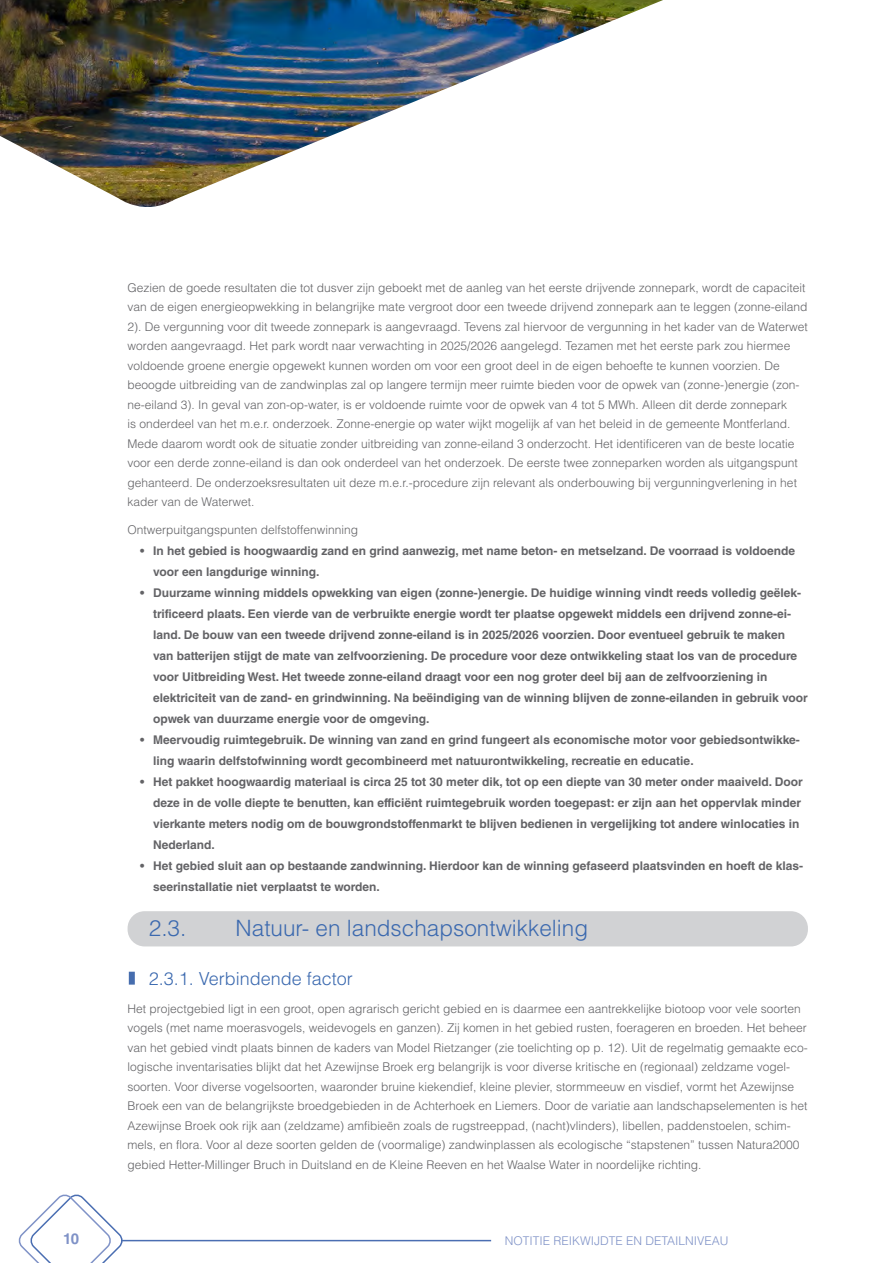
<style>
.page{position:relative;width:893px;height:1263px;background:#fff}
.page>*{position:absolute;margin:0;border:0;box-sizing:border-box;transform-origin:0 0}
.t1{font:300 22.5px "Helvetica LT Std";color:#3b69af}
.t2{font:300 18px "Helvetica LT Std";color:#3b69af}
.t3{font:700 15px "Helvetica LT Std";color:#7f92c7}
.t4{font:300 12px/19.5px "Helvetica LT Std";color:#636366}
.t5{font:700 12px/21px "Helvetica LT Std";color:#636366}
.t6{font:300 12px "Helvetica LT Std";color:#7f92c7}
</style>
<div class="page">
<div style="left:128px;top:911px;width:680px;height:35px;background:#d1d2d4;border-radius:17px"></div>
<div style="left:129px;top:972px;width:6px;height:13px;background:#466dae"></div>
<img style="left:0;top:0;width:663px;height:207px">
<svg style="left:18px;top:1194px;width:105px;height:69px"></svg>
<hr style="left:122px;top:1240px;width:369px;height:1px;background:#4a6eb2">
<p class="t4" style="left:128px;top:278px;width:682px">Gezien de goede resultaten die tot dusver zijn geboekt met de aanleg van het eerste drijvende zonnepark, wordt de capaciteit van de eigen energieopwekking in belangrijke mate vergroot door een tweede drijvend zonnepark aan te leggen (zonne-eiland 2). De vergunning voor dit tweede zonnepark is aangevraagd. Tevens zal hiervoor de vergunning in het kader van de Waterwet worden aangevraagd. Het park wordt naar verwachting in 2025/2026 aangelegd. Tezamen met het eerste park zou hiermee voldoende groene energie opgewekt kunnen worden om voor een groot deel in de eigen behoefte te kunnen voorzien. De beoogde uitbreiding van de zandwinplas zal op langere termijn meer ruimte bieden voor de opwek van (zonne-)energie (zon&shy;ne-eiland 3). In geval van zon-op-water, is er voldoende ruimte voor de opwek van 4 tot 5 MWh. Alleen dit derde zonnepark<br>is onderdeel van het m.e.r. onderzoek. Zonne-energie op water wijkt mogelijk af van het beleid in de gemeente Montferland.<br>Mede daarom wordt ook de situatie zonder uitbreiding van zonne-eiland 3 onderzocht. Het identificeren van de beste locatie voor een derde zonne-eiland is dan ook onderdeel van het onderzoek. De eerste twee zonneparken worden als uitgangspunt gehanteerd. De onderzoeksresultaten uit deze m.e.r.-procedure zijn relevant als onderbouwing bij vergunningverlening in het kader van de Waterwet.</p>
<p class="t4" style="left:128px;top:520px;width:232px">Ontwerpuitgangspunten delfstoffenwinning</p>
<p class="t5" style="left:153px;top:540px;width:644px;text-indent:-13px">• In het gebied is hoogwaardig zand en grind aanwezig, met name beton- en metselzand. De voorraad is voldoende voor een langdurige winning.</p>
<p class="t5" style="left:153px;top:582px;width:656px;text-indent:-13px">• Duurzame winning middels opwekking van eigen (zonne-)energie. De huidige winning vindt reeds volledig geëlek&shy;trificeerd plaats. Een vierde van de verbruikte energie wordt ter plaatse opgewekt middels een drijvend zonne-ei&shy;land. De bouw van een tweede drijvend zonne-eiland is in 2025/2026 voorzien. Door eventueel gebruik te maken van batterijen stijgt de mate van zelfvoorziening. De procedure voor deze ontwikkeling staat los van de procedure voor Uitbreiding West. Het tweede zonne-eiland draagt voor een nog groter deel bij aan de zelfvoorziening in elektriciteit van de zand- en grindwinning. Na beëindiging van de winning blijven de zonne-eilanden in gebruik voor opwek van duurzame energie voor de omgeving.</p>
<p class="t5" style="left:153px;top:729px;width:648px;text-indent:-13px">• Meervoudig ruimtegebruik. De winning van zand en grind fungeert als economische motor voor gebiedsontwikke&shy;ling waarin delfstofwinning wordt gecombineerd met natuurontwikkeling, recreatie en educatie.</p>
<p class="t5" style="left:153px;top:771px;width:651px;text-indent:-13px">• Het pakket hoogwaardig materiaal is circa 25 tot 30 meter dik, tot op een diepte van 30 meter onder maaiveld. Door deze in de volle diepte te benutten, kan efficiënt ruimtegebruik worden toegepast: er zijn aan het oppervlak minder vierkante meters nodig om de bouwgrondstoffenmarkt te blijven bedienen in vergelijking tot andere winlocaties in Nederland.</p>
<p class="t5" style="left:153px;top:855px;width:651px;text-indent:-13px">• Het gebied sluit aan op bestaande zandwinning. Hierdoor kan de winning gefaseerd plaatsvinden en hoeft de klas&shy;seerinstallatie niet verplaatst te worden.</p>
<h1 class="t1" style="left:149px;top:914px;width:39px">2.3.</h1>
<h1 class="t1" style="left:236px;top:914px;width:354px">Natuur- en landschapsontwikkeling</h1>
<h2 class="t2" style="left:149px;top:967px;width:206px">2.3.1. Verbindende factor</h2>
<p class="t4" style="left:128px;top:998px;width:682px">Het projectgebied ligt in een groot, open agrarisch gericht gebied en is daarmee een aantrekkelijke biotoop voor vele soorten vogels (met name moerasvogels, weidevogels en ganzen). Zij komen in het gebied rusten, foerageren en broeden. Het beheer van het gebied vindt plaats binnen de kaders van Model Rietzanger (zie toelichting op p. 12). Uit de regelmatig gemaakte eco&shy;logische inventarisaties blijkt dat het Azewijnse Broek erg belangrijk is voor diverse kritische en (regionaal) zeldzame vogel&shy;soorten. Voor diverse vogelsoorten, waaronder bruine kiekendief, kleine plevier, stormmeeuw en visdief, vormt het Azewijnse Broek een van de belangrijkste broedgebieden in de Achterhoek en Liemers. Door de variatie aan landschapselementen is het Azewijnse Broek ook rijk aan (zeldzame) amfibieën zoals de rugstreeppad, (nacht)vlinders), libellen, paddenstoelen, schim&shy;mels, en flora. Voor al deze soorten gelden de (voormalige) zandwinplassen als ecologische “stapstenen” tussen Natura2000 gebied Hetter-Millinger Bruch in Duitsland en de Kleine Reeven en het Waalse Water in noordelijke richting.</p>
<p class="t3" style="left:63px;top:1230px;width:17px">10</p>
<p class="t6" style="left:505px;top:1233px;width:225px">NOTITIE REIKWIJDTE EN DETAILNIVEAU</p>
</div>
